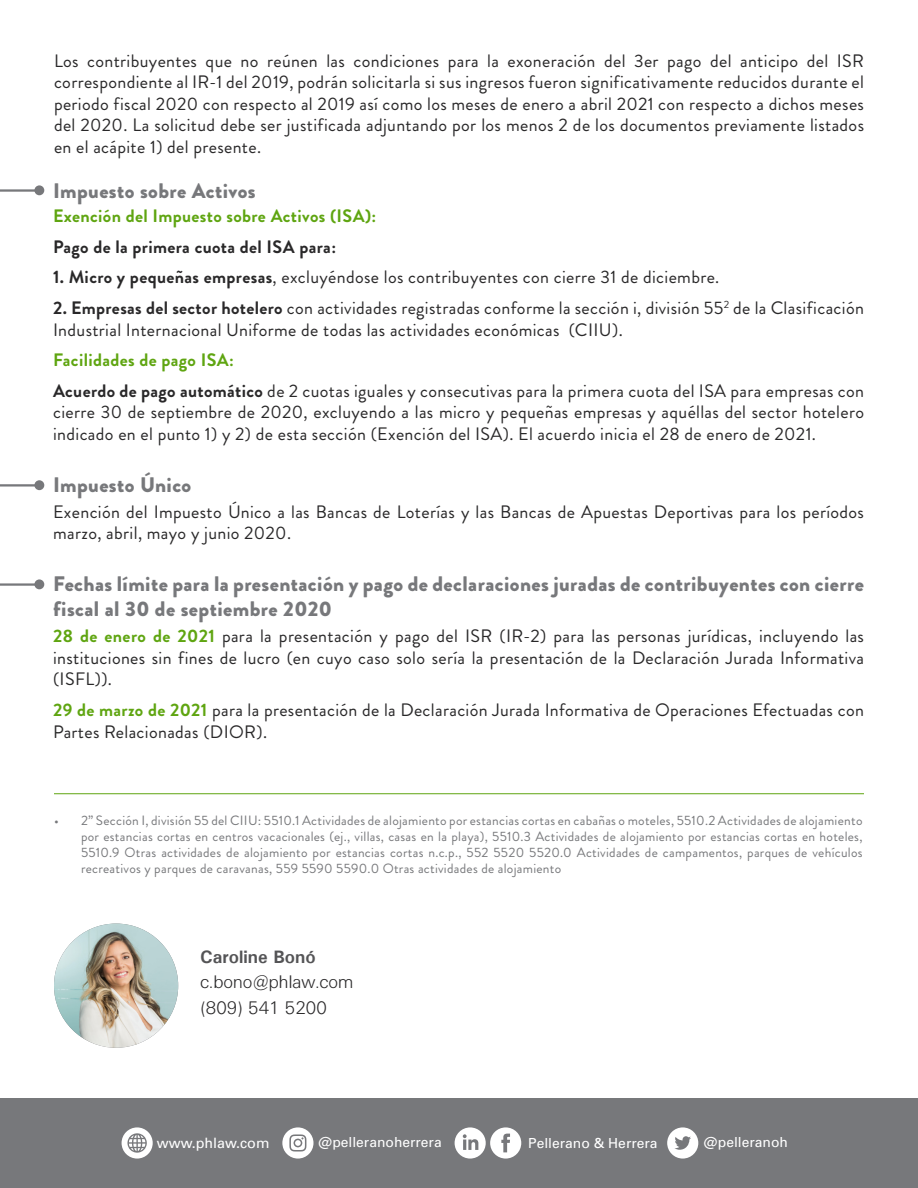
<style>
.page{position:relative;width:918px;height:1188px;background:#fff}
.page>*{position:absolute;margin:0;border:0;box-sizing:border-box;transform-origin:0 0}
.t1{font:900 21px/25.2px "Brandon Grotesque";letter-spacing:.02em;color:#77787b}
.t2{font:18px/21.6px "Brandon Grotesque";letter-spacing:.02em;color:#292829}
.t3{font:700 18px "Brandon Grotesque";letter-spacing:.02em;color:#5fa511}
.t4{font:700 18px "Brandon Grotesque";letter-spacing:.02em;color:#292829}
.t5{font:300 18px/25.5px "Univers BQ";color:#292829}
.t6{font:700 18px "Univers";color:#545456}
.t7{font:14.25px "Univers";color:#fff}
.t8{font:13.8px "Univers";color:#fff}
.t9{font:13.5px/16.2px "Brandon Grotesque";letter-spacing:.02em;color:#77787b;text-align:justify}
.s1{font-weight:700}
.s2{font-weight:700;color:#5fa511}
</style>
<div class="page">
<div style="left:0;top:1098px;width:918px;height:90px;background:#77787b"></div>
<svg style="left:282px;top:1127px;width:31px;height:32px"></svg>
<svg style="left:455px;top:1127px;width:66px;height:32px"></svg>
<svg style="left:667px;top:1127px;width:31px;height:32px"></svg>
<svg style="left:122px;top:1127px;width:31px;height:32px"></svg>
<svg style="left:0;top:189px;width:34px;height:3px"></svg>
<div style="left:34px;top:185px;width:10px;height:10px;background:#77787b;border-radius:50%"></div>
<svg style="left:0;top:484px;width:34px;height:3px"></svg>
<div style="left:34px;top:480px;width:10px;height:10px;background:#77787b;border-radius:50%"></div>
<svg style="left:0;top:583px;width:34px;height:3px"></svg>
<div style="left:34px;top:579px;width:10px;height:10px;background:#77787b;border-radius:50%"></div>
<hr style="left:54px;top:793px;width:810px;height:1px;background:#5fa511">
<img style="left:54px;top:924px;width:124px;height:124px;border-radius:62px">
<p class="t2" style="left:54px;top:50px;width:812px;text-align:justify">Los contribuyentes que no reúnen las condiciones para la exoneración del 3er pago del anticipo del ISR correspondiente al IR-1 del 2019, podrán solicitarla si sus ingresos fueron significativamente reducidos durante el periodo fiscal 2020 con respecto al 2019 así como los meses de enero a abril 2021 con respecto a dichos meses del 2020. La solicitud debe ser justificada adjuntando por los menos 2 de los documentos previamente listados en el acápite 1) del presente.</p>
<p class="t1" style="left:53px;top:178px;width:204px">Impuesto sobre Activos</p>
<p class="t3" style="left:53px;top:203px;width:325px">Exención del Impuesto sobre Activos (ISA):</p>
<p class="t4" style="left:53px;top:234px;width:285px">Pago de la primera cuota del ISA para:</p>
<p class="t2" style="left:53px;top:267px;width:668px"><span class="s1">1. Micro y pequeñas empresas</span>, excluyéndose los contribuyentes con cierre 31 de diciembre.</p>
<p class="t2" style="left:53px;top:297px;width:812px"><span class="s1">2. Empresas del sector hotelero</span> con actividades registradas conforme la sección i, división 55<sup>2</sup> de la Clasificación<br>Industrial Internacional Uniforme de todas las actividades económicas (CIIU).</p>
<p class="t2" style="left:53px;top:345px;width:812px;line-height:30.6px"><span class="s2">Facilidades de pago ISA:<br></span><span class="s1">Acuerdo de pago automático</span> de 2 cuotas iguales y consecutivas para la primera cuota del ISA para empresas con</p>
<p class="t2" style="left:53px;top:402px;width:812px">cierre 30 de septiembre de 2020, excluyendo a las micro y pequeñas empresas y aquéllas del sector hotelero indicado en el punto 1) y 2) de esta sección (Exención del ISA). El acuerdo inicia el 28 de enero de 2021.</p>
<p class="t1" style="left:53px;top:472px;width:140px">Impuesto Único</p>
<p class="t2" style="left:53px;top:501px;width:812px">Exención del Impuesto Único a las Bancas de Loterías y las Bancas de Apuestas Deportivas para los períodos marzo, abril, mayo y junio 2020.</p>
<p class="t1" style="left:53px;top:571px;width:812px">Fechas límite para la presentación y pago de declaraciones juradas de contribuyentes con cierre fiscal al 30 de septiembre 2020</p>
<p class="t2" style="left:53px;top:626px;width:812px;text-align:justify"><span class="s2">28 de enero de 2021</span> para la presentación y pago del ISR (IR-2) para las personas jurídicas, incluyendo las instituciones sin fines de lucro (en cuyo caso solo sería la presentación de la Declaración Jurada Informativa (ISFL)).</p>
<p class="t2" style="left:53px;top:699px;width:812px"><span class="s2">29 de marzo de 2021</span> para la presentación de la Declaración Jurada Informativa de Operaciones Efectuadas con<br>Partes Relacionadas (DIOR).</p>
<p class="t9" style="left:81px;top:812px;width:783px;text-indent:-27px">• 2” Sección I, división 55 del CIIU: 5510.1 Actividades de alojamiento por estancias cortas en cabañas o moteles, 5510.2 Actividades de alojamiento por estancias cortas en centros vacacionales (ej., villas, casas en la playa), 5510.3 Actividades de alojamiento por estancias cortas en hoteles, 5510.9 Otras actividades de alojamiento por estancias cortas n.c.p., 552 5520 5520.0 Actividades de campamentos, parques de vehículos recreativos y parques de caravanas, 559 5590 5590.0 Otras actividades de alojamiento</p>
<p class="t6" style="left:200px;top:945px;width:117px">Caroline Bonó</p>
<p class="t5" style="left:200px;top:970px;width:155px">c.bono@phlaw.com (809) 541 5200</p>
<p class="t7" style="left:157px;top:1135px;width:114px">www.phlaw.com</p>
<p class="t8" style="left:318px;top:1135px;width:125px">@pelleranoherrera</p>
<p class="t8" style="left:528px;top:1135px;width:131px">Pellerano &amp; Herrera</p>
<p class="t8" style="left:704px;top:1135px;width:86px">@pelleranoh</p>
</div>
